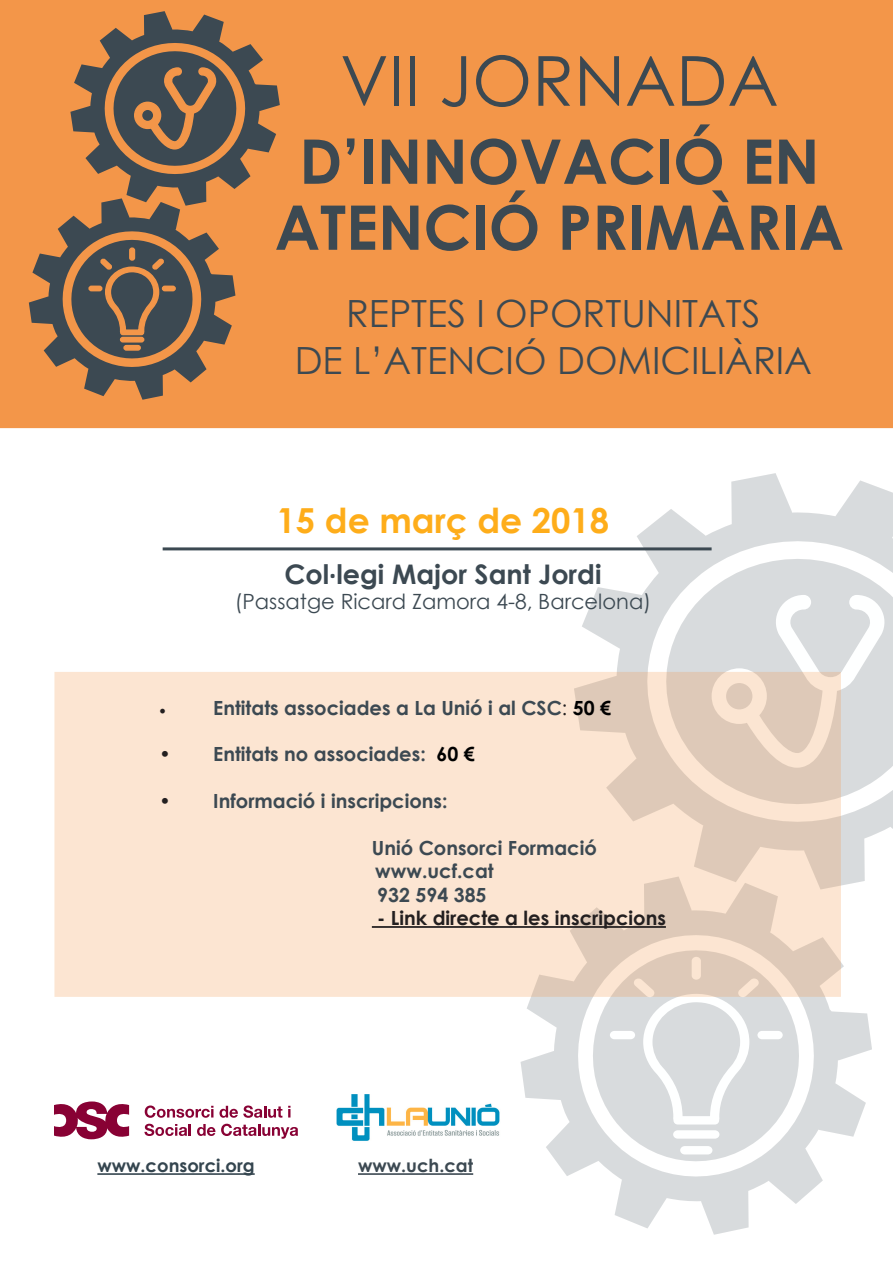
<style>
.page{position:relative;width:893px;height:1263px;background:#fff}
.page>*{position:absolute;margin:0;border:0;box-sizing:border-box;transform-origin:0 0}
.t1{font:69px "Century Gothic";color:#3c4952}
.t2{font:700 61.5px/66px "Century Gothic";color:#3c4952;text-align:center}
.t3{font:37.5px "Century Gothic";color:#3c4952}
.t4{font:700 34.5px "Century Gothic";color:#fead1a}
.t5{font:700 27px "Century Gothic";color:#3c4952}
.t6{font:21px "Century Gothic";color:#3c4952}
.t7{font:700 19.5px "Century Gothic";color:#3c4952}
.t8{font:700 19.5px "Century Gothic";color:#231f20}
.t9{font:700 18px "Century Gothic";color:#34454f}
.t10{font:700 18px "Century Gothic";color:#3c4952}
.t11{font:18px "Minion Pro";color:#231f20}
.s1{font-family:"Calibri"}
.s2{font-weight:400;color:#231f20}
.s3{color:#000}
</style>
<div class="page">
<svg style="left:574px;top:473px;width:319px;height:403px;fill:#d8dbdd"></svg>
<svg style="left:520px;top:876px;width:352px;height:359px"></svg>
<svg style="left:712px;top:595px;width:174px;height:173px"></svg>
<div style="left:673px;top:1130px;width:46px;height:9px;background:#feffff;border-radius:4px"></div>
<div style="left:680px;top:1146px;width:32px;height:8px;background:#feffff;border-radius:4px"></div>
<svg style="left:633px;top:997px;width:126px;height:127px"></svg>
<div style="left:757px;top:1031px;width:26px;height:8px;background:#feffff;border-radius:4px"></div>
<div style="left:610px;top:1031px;width:25px;height:8px;background:#feffff;border-radius:4px"></div>
<div style="left:0;top:0;width:893px;height:428px;background:#f39649"></div>
<svg style="left:29px;top:11px;width:251px;height:389px;background:#a2734c"></svg>
<div style="left:162px;top:286px;width:14px;height:5px;border:2px solid #f39649;border-radius:2px"></div>
<div style="left:88px;top:286px;width:14px;height:5px;border:2px solid #f39649;border-radius:2px"></div>
<svg style="left:54px;top:672px;width:787px;height:325px;background:#f6dfcc"></svg>
<hr style="left:163px;top:547px;width:549px;height:3px;background:#3c4952">
<hr style="left:372px;top:926px;width:294px;height:2px;background:#231f20">
<svg style="left:54px;top:1101px;width:75px;height:38px"></svg>
<svg style="left:144px;top:1124px;width:47px;height:12px"></svg>
<svg style="left:197px;top:1124px;width:101px;height:15px"></svg>
<svg style="left:145px;top:1105px;width:68px;height:13px"></svg>
<svg style="left:219px;top:1105px;width:63px;height:13px"></svg>
<svg style="left:288px;top:1106px;width:2px;height:11px"></svg>
<img style="left:336px;top:1094px;width:164px;height:47px">
<hr style="left:97px;top:1173px;width:158px;height:2px;background:#34454f">
<hr style="left:358px;top:1173px;width:115px;height:2px;background:#3c4952">
<p class="t1" style="left:340px;top:33px;width:440px">VII JORNADA</p>
<p class="t2" style="left:275px;top:126px;width:571px">D’INNOVACIÓ EN<br>ATENCIÓ PRIMÀRIA</p>
<p class="t3" style="left:346px;top:287px;width:416px">REPTES I OPORTUNITATS</p>
<p class="t3" style="left:295px;top:334px;width:519px">DE L’ATENCIÓ DOMICILIÀRIA</p>
<p class="t4" style="left:277px;top:494px;width:334px">15 de març de 2018</p>
<p class="t5" style="left:284px;top:553px;width:319px">Col<span class="s1">·</span>legi Major Sant Jordi</p>
<p class="t6" style="left:235px;top:586px;width:418px">(Passatge Ricard Zamora 4-8, Barcelona)</p>
<p class="t11" style="left:159px;top:697px;width:9px">•</p>
<p class="t7" style="left:213px;top:693px;width:399px">Entitats associades a La Unió i al CSC<span class="s2">:</span> <span class="s3">50 €</span></p>
<p class="t7" style="left:159px;top:739px;width:317px"><span class="s2">•</span> Entitats no associades: <span class="s3">60 €</span></p>
<p class="t7" style="left:159px;top:786px;width:290px"><span class="s2">•</span> Informació i inscripcions:</p>
<p class="t7" style="left:372px;top:833px;width:227px">Unió Consorci Formació</p>
<p class="t7" style="left:375px;top:856px;width:120px">www.ucf.cat</p>
<p class="t7" style="left:377px;top:880px;width:111px">932 594 385</p>
<p class="t8" style="left:377px;top:903px;width:290px">- Link directe a les inscripcions</p>
<p class="t9" style="left:97px;top:1152px;width:159px">www.consorci.org</p>
<p class="t10" style="left:358px;top:1152px;width:117px">www.uch.cat</p>
</div>
